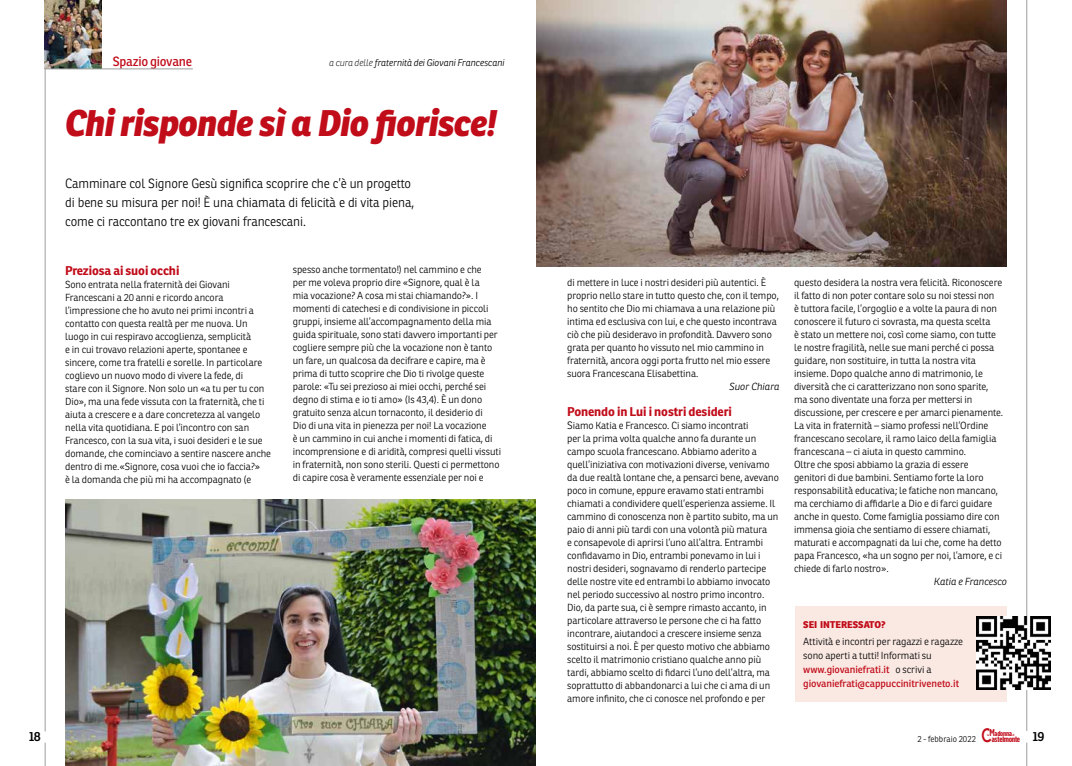
<style>
.page{position:relative;width:1072px;height:766px;background:#fff}
.page>*{position:absolute;margin:0;border:0;box-sizing:border-box;transform-origin:0 0}
.t1{font:italic 800 36px "Ronnia";letter-spacing:-.02em;color:#c10c1a}
.t2{font:500 19.3px "Gotham";color:#c10c1a;scale:.76 1}
.t3{font:300 13px/19px "Ronnia";letter-spacing:-.01em;color:#000}
.t4{font:13px "Ronnia";letter-spacing:-.025em;color:#c10c1a}
.t5{font:600 13px "Ronnia";color:#000}
.t6{font:700 12.4px "Ronnia";letter-spacing:-.005em;color:#c10c1a}
.t7{font:300 10px/13px "Ronnia";letter-spacing:-.005em;color:#000}
.t8{font:italic 300 10px "Ronnia";letter-spacing:-.005em;color:#000}
.t9{font:italic 300 9.5px "Ronnia";letter-spacing:-.015em;color:#000}
.t10{font:800 9.5px "Ronnia";letter-spacing:-.005em;color:#c10c1a}
.t11{font:300 8.5px "Ronnia";letter-spacing:.01em;color:#000}
.t12{font:700 8px "Gotham Condensed";letter-spacing:-.02em;color:#c10c1a;scale:1.13 1}
.t13{font:700 7.2px "Gotham Condensed";letter-spacing:-.02em;color:#c10c1a;scale:1.13 1}
.t14{font:500 3.1px "Gotham Condensed";color:#c10c1a;scale:1.13 1}
.s1{font-weight:100}
.s2{font-size:10.4px}
.s3{font-weight:400;color:#c10c1a}
.s4{font-weight:500;font-size:10px}
</style>
<div class="page">
<svg style="left:1026px;top:742px;width:1px;height:23px"></svg>
<svg style="left:45px;top:742px;width:1px;height:23px"></svg>
<hr style="left:1026px;top:0;width:1px;height:730px;background:#9d9d9c">
<img style="left:45px;top:0;width:57px;height:69px">
<hr style="left:45px;top:69px;width:1px;height:662px;background:#9d9d9c">
<hr style="left:45px;top:69px;width:148px;height:1px;background:#9d9d9c">
<div style="left:794px;top:606px;width:212px;height:95px;background:#fae9e3"></div>
<img style="left:976px;top:616px;width:74px;height:73px">
<img style="left:65px;top:499px;width:470px;height:266px">
<img style="left:536px;top:0;width:470px;height:267px">
<h3 class="t4" style="left:113px;top:54px;width:81px">Spazio giovane</h3>
<p class="t9" style="left:329px;top:57px;width:177px"><span class="s1">a cura delle</span> fraternità dei Giovani Francescani</p>
<h1 class="t1" style="left:65px;top:100px;width:433px">Chi risponde sì a Dio fiorisce!</h1>
<h3 class="t3" style="left:65px;top:174px;width:350px">Camminare col Signore Gesù significa scoprire che c’è un progetto di bene su misura per noi! È una chiamata di felicità e di vita piena, come ci raccontano tre ex giovani francescani.</h3>
<p class="t6" style="left:65px;top:262px;width:116px">Preziosa ai suoi occhi</p>
<p class="t7" style="left:65px;top:277px;width:207px">Sono entrata nella fraternità dei Giovani Francescani a 20 anni e ricordo ancora l’impressione che ho avuto nei primi incontri a contatto con questa realtà per me nuova. Un luogo in cui respiravo accoglienza, semplicità<br>e in cui trovavo relazioni aperte, spontanee e sincere, come tra fratelli e sorelle. In particolare coglievo un nuovo modo di vivere la fede, di<br>stare con il Signore. Non solo un «a tu per tu con Dio», ma una fede vissuta con la fraternità, che ti aiuta a crescere e a dare concretezza al vangelo nella vita quotidiana. E poi l’incontro con san Francesco, con la sua vita, i suoi desideri e le sue domande, che cominciavo a sentire nascere anche dentro di me.«Signore, cosa vuoi che io faccia?»<br>è la domanda che più mi ha accompagnato (e</p>
<p class="t7" style="left:293px;top:262px;width:210px">spesso anche tormentato!) nel cammino e che<br>per me voleva proprio dire «Signore, qual è la<br>mia vocazione? A cosa mi stai chiamando?». I momenti di catechesi e di condivisione in piccoli gruppi, insieme all’accompagnamento della mia guida spirituale, sono stati davvero importanti per cogliere sempre più che la vocazione non è tanto un fare, un qualcosa da decifrare e capire, ma è prima di tutto scoprire che Dio ti rivolge queste parole: «Tu sei prezioso ai miei occhi, perché sei degno di stima e io ti amo» (Is 43,4). È un dono gratuito senza alcun tornaconto, il desiderio di<br>Dio di una vita in pienezza per noi! La vocazione<br>è un cammino in cui anche i momenti di fatica, di incomprensione e di aridità, compresi quelli vissuti in fraternità, non sono sterili. Questi ci permettono di capire cosa è veramente essenziale per noi e</p>
<h3 class="t5" style="left:29px;top:727px;width:13px">18</h3>
<p class="t7" style="left:567px;top:276px;width:213px">di mettere in luce i nostri desideri più autentici. È proprio nello stare in tutto questo che, con il tempo, ho sentito che Dio mi chiamava a una relazione più intima ed esclusiva con lui, e che questo incontrava ciò che più desideravo in profondità. Davvero sono grata per quanto ho vissuto nel mio cammino in fraternità, ancora oggi porta frutto nel mio essere suora Francescana Elisabettina.</p>
<p class="t8" style="left:729px;top:380px;width:51px">Suor Chiara</p>
<p class="t6" style="left:567px;top:404px;width:166px">Ponendo in Lui i nostri desideri</p>
<p class="t7" style="left:567px;top:419px;width:213px"><span class="s2">S</span>iamo Katia e Francesco. Ci siamo incontrati<br>per la prima volta qualche anno fa durante un campo scuola francescano. Abbiamo aderito a quell’iniziativa con motivazioni diverse, venivamo da due realtà lontane che, a pensarci bene, avevano poco in comune, eppure eravamo stati entrambi chiamati a condividere quell’esperienza assieme. Il cammino di conoscenza non è partito subito, ma un paio di anni più tardi con una volontà più matura<br>e consapevole di aprirsi l’uno all’altra. Entrambi confidavamo in Dio, entrambi ponevamo in lui i nostri desideri, sognavamo di renderlo partecipe delle nostre vite ed entrambi lo abbiamo invocato nel periodo successivo al nostro primo incontro.<br>Dio, da parte sua, ci è sempre rimasto accanto, in particolare attraverso le persone che ci ha fatto incontrare, aiutandoci a crescere insieme senza sostituirsi a noi. È per questo motivo che abbiamo scelto il matrimonio cristiano qualche anno più tardi, abbiamo scelto di fidarci l’uno dell’altra, ma soprattutto di abbandonarci a lui che ci ama di un amore infinito, che ci conosce nel profondo e per</p>
<p class="t7" style="left:794px;top:276px;width:211px">questo desidera la nostra vera felicità. Riconoscere il fatto di non poter contare solo su noi stessi non<br>è tuttora facile, l’orgoglio e a volte la paura di non conoscere il futuro ci sovrasta, ma questa scelta<br>è stato un mettere noi, così come siamo, con tutte le nostre fragilità, nelle sue mani perché ci possa guidare, non sostituire, in tutta la nostra vita insieme. Dopo qualche anno di matrimonio, le diversità che ci caratterizzano non sono sparite, ma sono diventate una forza per mettersi in discussione, per crescere e per amarci pienamente.<br>La vita in fraternità – siamo professi nell’Ordine francescano secolare, il ramo laico della famiglia francescana – ci aiuta in questo cammino.<br>Oltre che sposi abbiamo la grazia di essere<br>genitori di due bambini. Sentiamo forte la loro responsabilità educativa; le fatiche non mancano, ma cerchiamo di affidarle a Dio e di farci guidare anche in questo. Come famiglia possiamo dire con immensa gioia che sentiamo di essere chiamati, maturati e accompagnati da lui che, come ha detto papa Francesco, «ha un sogno per noi, l’amore, e ci chiede di farlo nostro».</p>
<p class="t8" style="left:933px;top:575px;width:75px">Katia e Francesco</p>
<p class="t10" style="left:803px;top:618px;width:84px">SEI INTERESSATO?</p>
<p class="t7" style="left:803px;top:634px;width:161px;line-height:14px">Attività e incontri per ragazzi e ragazze sono aperti a tutti! Informati su <span class="s3">www.giovaniefrati.it</span> o scrivi a <span class="s3">giovaniefrati@cappuccinitriveneto.it</span></p>
<p class="t11" style="left:917px;top:733px;width:60px">2 - febbraio 2022</p>
<h2 class="t2" style="left:981px;top:723px;width:16px">C</h2>
<p class="t12" style="left:991px;top:734px;width:48px">astelmonte <sup>19</sup></p>
<p class="t14" style="left:987px;top:732px;width:3px">la</p>
<p class="t13" style="left:989px;top:729px;width:21px"><span class="s4">M</span>adonna</p>
<p class="t14" style="left:1012px;top:732px;width:3px">di</p>
</div>
